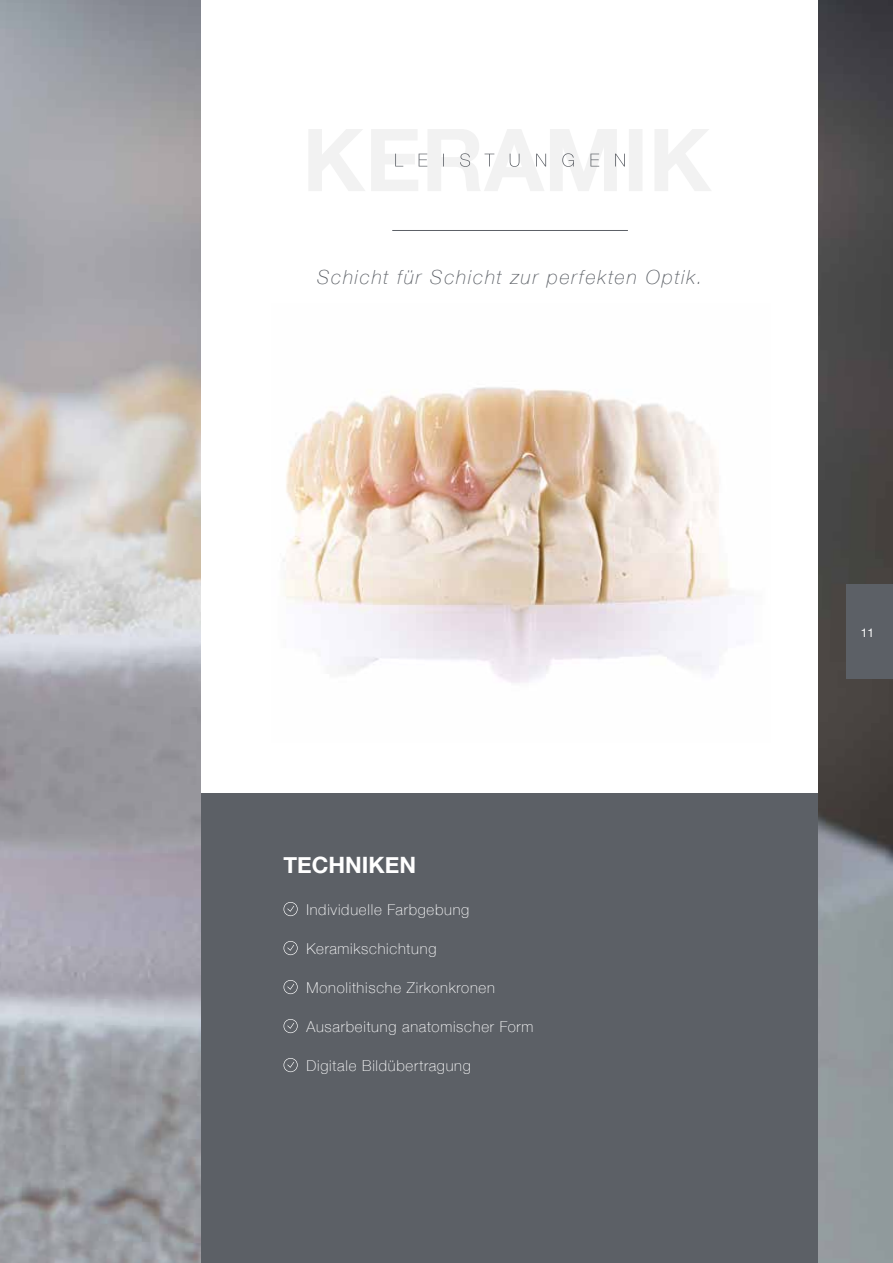
<style>
.page{position:relative;width:893px;height:1263px;background:#fff}
.page>*{position:absolute;margin:0;border:0;box-sizing:border-box;transform-origin:0 0}
.t1{font:700 22.5px "Helvetica Neue";color:#fff}
.t2{font:italic 100 19.5px "Helvetica Neue";letter-spacing:.09em;color:#5c6066}
.t3{font:100 15px "Helvetica Neue";letter-spacing:.05em;color:#fff}
.t4{font:12px "Helvetica Neue";color:#fff}
</style>
<div class="page">
<img style="left:0;top:0;width:893px;height:1263px">
<div style="left:202px;top:0;width:616px;height:1263px;background:#fff"></div>
<img style="left:283px;top:387px;width:449px;height:296px">
<div style="left:202px;top:793px;width:616px;height:470px;background:#5c6066"></div>
<svg style="left:284px;top:902px;width:14px;height:14px"></svg>
<svg style="left:284px;top:941px;width:14px;height:14px"></svg>
<svg style="left:284px;top:980px;width:14px;height:14px"></svg>
<svg style="left:284px;top:1019px;width:14px;height:14px"></svg>
<svg style="left:284px;top:1058px;width:14px;height:14px"></svg>
<svg style="left:309px;top:129px;width:402px;height:62px"></svg>
<hr style="left:392px;top:230px;width:236px;height:1px;background:#5c6066">
<div style="left:846px;top:584px;width:47px;height:95px;background:#5c6066"></div>
<h2 class="t2" style="left:317px;top:262px;width:387px">Schicht für Schicht zur perfekten Optik.</h2>
<h1 class="t1" style="left:284px;top:847px;width:134px">TECHNIKEN</h1>
<p class="t3" style="left:306px;top:898px;width:164px">Individuelle Farbgebung</p>
<p class="t3" style="left:306px;top:937px;width:131px">Keramikschichtung</p>
<p class="t3" style="left:306px;top:976px;width:190px">Monolithische Zirkonkronen</p>
<p class="t3" style="left:306px;top:1015px;width:228px">Ausarbeitung anatomischer Form</p>
<p class="t3" style="left:306px;top:1054px;width:166px">Digitale Bildübertragung</p>
<p class="t4" style="left:861px;top:624px;width:15px">11</p>
</div>
